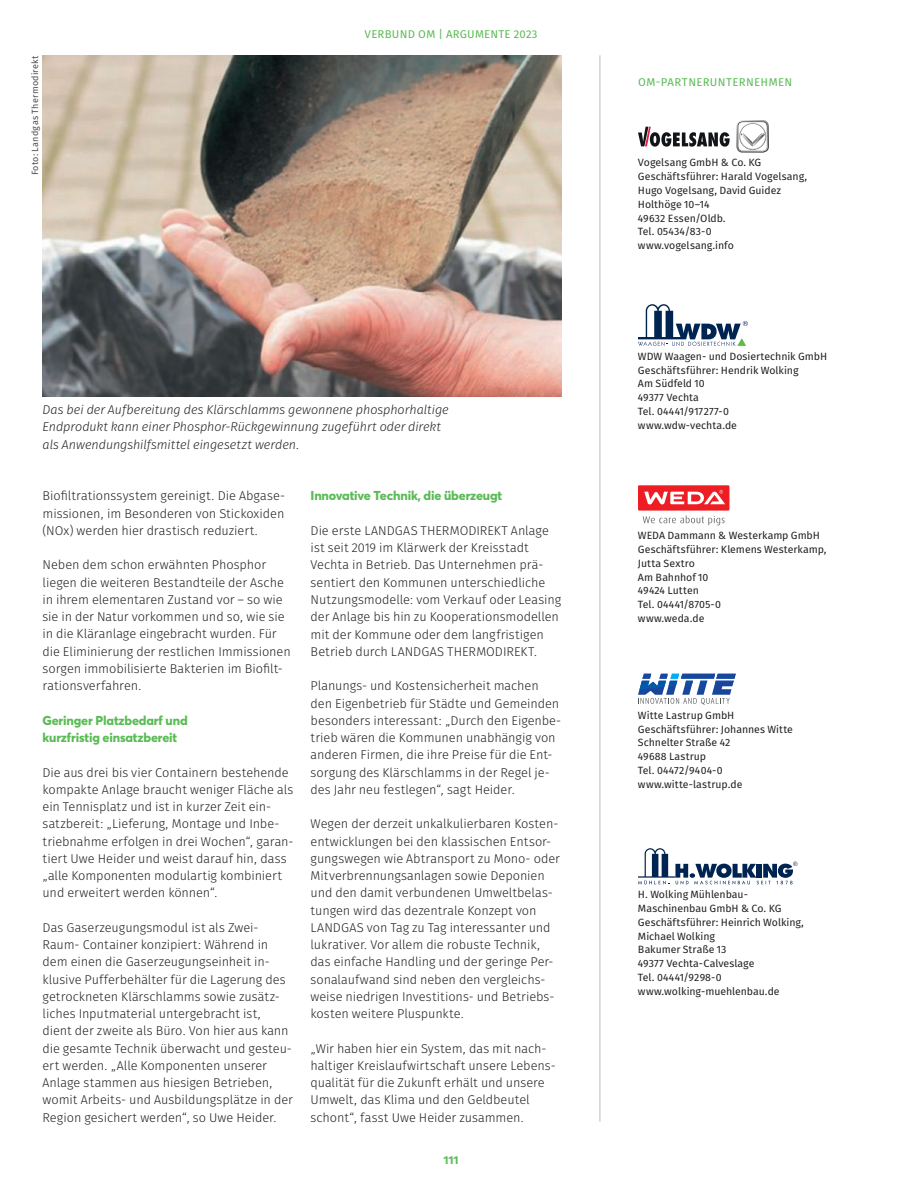
<style>
.page{position:relative;width:902px;height:1191px;background:#fff}
.page>*{position:absolute;margin:0;border:0;box-sizing:border-box;transform-origin:0 0}
.t1{font:12.75px/17.2px "Fira Sans OT Light";letter-spacing:-.005em;color:#231f20}
.t2{font:italic 12.75px/17.2px "Fira Sans OT Light";letter-spacing:-.01em;color:#231f20}
.t3{font:800 12.75px/17.2px "Averta";letter-spacing:-.01em;color:#5abb56}
.t4{font:11.25px "Fira Sans OT";letter-spacing:.02em;color:#5bbb54}
.t5{font:11.25px "Fira Sans OT";letter-spacing:.035em;color:#5abb56}
.t6{font:700 11.25px "Fira Sans OT";color:#5bbb54}
.t7{font:10.5px/13.8px "Fira Sans OT";letter-spacing:.005em;color:#231f20}
.t8{font:9px "Fira Sans OT";letter-spacing:.025em;color:#231f20}
</style>
<div class="page">
<svg style="left:638px;top:127px;width:91px;height:20px"></svg>
<svg style="left:736px;top:120px;width:32px;height:33px"></svg>
<svg style="left:638px;top:304px;width:109px;height:42px"></svg>
<svg style="left:642px;top:515px;width:82px;height:10px"></svg>
<div style="left:638px;top:485px;width:91px;height:25px;background:#ee1d23"></div>
<svg style="left:644px;top:490px;width:81px;height:14px"></svg>
<svg style="left:638px;top:673px;width:97px;height:32px"></svg>
<svg style="left:638px;top:848px;width:159px;height:36px"></svg>
<hr style="left:599px;top:55px;width:1px;height:1066px;background:#bcbdc0">
<img style="left:43px;top:55px;width:518px;height:342px">
<p class="t8" style="left:29px;top:175px;width:122px;rotate:-90deg">Foto: Landgas Thermodirekt</p>
<p class="t4" style="left:364px;top:27px;width:174px">VERBUND OM | ARGUMENTE 2023</p>
<p class="t2" style="left:43px;top:402px;width:408px">Das bei der Aufbereitung des Klärschlamms gewonnene phosphorhaltige<br>Endprodukt kann einer Phosphor-Rückgewinnung zugeführt oder direkt als Anwendungshilfsmittel eingesetzt werden.</p>
<p class="t1" style="left:43px;top:488px;width:244px;text-align:justify">Biofiltrationssystem gereinigt. Die Abgase&shy;missionen, im Besonderen von Stickoxiden (NOx) werden hier drastisch reduziert.</p>
<p class="t1" style="left:43px;top:557px;width:250px">Neben dem schon erwähnten Phosphor liegen die weiteren Bestandteile der Asche in ihrem elementaren Zustand vor – so wie sie in der Natur vorkommen und so, wie sie in die Kläranlage eingebracht wurden. Für die Eliminierung der restlichen Immissionen sorgen immobilisierte Bakterien im Biofilt&shy;rationsverfahren.</p>
<p class="t3" style="left:43px;top:711px;width:147px">Geringer Platzbedarf und kurzfristig einsatzbereit</p>
<p class="t1" style="left:43px;top:764px;width:252px">Die aus drei bis vier Containern bestehende kompakte Anlage braucht weniger Fläche als ein Tennisplatz und ist in kurzer Zeit ein&shy;satzbereit: „Lieferung, Montage und Inbe&shy;triebnahme erfolgen in drei Wochen“, garan&shy;tiert Uwe Heider und weist darauf hin, dass „alle Komponenten modulartig kombiniert und erweitert werden können“.</p>
<p class="t1" style="left:43px;top:919px;width:252px">Das Gaserzeugungsmodul ist als Zwei-Raum- Container konzipiert: Während in dem einen die Gaserzeugungseinheit in&shy;klusive Pufferbehälter für die Lagerung des getrockneten Klärschlamms sowie zusätz&shy;liches Inputmaterial untergebracht ist, dient der zweite als Büro. Von hier aus kann die gesamte Technik überwacht und gesteu&shy;ert werden. „Alle Komponenten unserer Anlage stammen aus hiesigen Betrieben, womit Arbeits- und Ausbildungsplätze in der Region gesichert werden“, so Uwe Heider.</p>
<p class="t3" style="left:310px;top:487px;width:193px">Innovative Technik, die überzeugt</p>
<p class="t1" style="left:310px;top:523px;width:252px">Die erste LANDGAS THERMODIREKT Anlage ist seit 2019 im Klärwerk der Kreisstadt Vechta in Betrieb. Das Unternehmen prä&shy;sentiert den Kommunen unterschiedliche Nutzungsmodelle: vom Verkauf oder Leasing der Anlage bis hin zu Kooperationsmodellen mit der Kommune oder dem langfristigen Betrieb durch LANDGAS THERMODIREKT.</p>
<p class="t1" style="left:310px;top:678px;width:252px">Planungs- und Kostensicherheit machen den Eigenbetrieb für Städte und Gemeinden besonders interessant: „Durch den Eigenbe&shy;trieb wären die Kommunen unabhängig von anderen Firmen, die ihre Preise für die Ent&shy;sorgung des Klärschlamms in der Regel je&shy;des Jahr neu festlegen“, sagt Heider.</p>
<p class="t1" style="left:310px;top:816px;width:251px">Wegen der derzeit unkalkulierbaren Kosten&shy;entwicklungen bei den klassischen Entsor&shy;gungswegen wie Abtransport zu Mono- oder Mitverbrennungsanlagen sowie Deponien und den damit verbundenen Umweltbelas&shy;tungen wird das dezentrale Konzept von LANDGAS von Tag zu Tag interessanter und lukrativer. Vor allem die robuste Technik, das einfache Handling und der geringe Per&shy;sonalaufwand sind neben den vergleichs&shy;weise niedrigen Investitions- und Betriebs&shy;kosten weitere Pluspunkte.</p>
<p class="t1" style="left:310px;top:1040px;width:246px">„Wir haben hier ein System, das mit nach&shy;haltiger Kreislaufwirtschaft unsere Lebens&shy;qualität für die Zukunft erhält und unsere Umwelt, das Klima und den Geldbeutel schont“, fasst Uwe Heider zusammen.</p>
<p class="t6" style="left:443px;top:1152px;width:16px">111</p>
<p class="t5" style="left:638px;top:74px;width:156px">OM-PaRTneRunTeRnehMen</p>
<p class="t7" style="left:638px;top:157px;width:171px">Vogelsang gmbh &amp; co. Kg geschäftsführer: harald Vogelsang, hugo Vogelsang, david guidez holthöge 10–14<br>49632 essen/Oldb.<br>Tel. 05434/83-0 www.vogelsang.info</p>
<p class="t7" style="left:638px;top:350px;width:191px">WdW Waagen- und dosiertechnik gmbh geschäftsführer: hendrik Wolking<br>am südfeld 10<br>49377 Vechta<br>Tel. 04441/917277-0 www.wdw-vechta.de</p>
<p class="t7" style="left:638px;top:529px;width:190px">Weda dammann &amp; Westerkamp gmbh geschäftsführer: Klemens Westerkamp,<br>Jutta sextro<br>am bahnhof 10<br>49424 lutten<br>Tel. 04441/8705-0<br>www.weda.de</p>
<p class="t7" style="left:638px;top:709px;width:156px">Witte lastrup gmbh geschäftsführer: Johannes Witte schnelter straße 42<br>49688 lastrup<br>Tel. 04472/9404-0 www.witte-lastrup.de</p>
<p class="t7" style="left:638px;top:888px;width:167px">h. Wolking Mühlenbau-<br>Maschinenbau gmbh &amp; co. Kg geschäftsführer: heinrich Wolking,<br>Michael Wolking<br>bakumer straße 13<br>49377 Vechta-calveslage<br>Tel. 04441/9298-0 www.wolking-muehlenbau.de</p>
</div>
